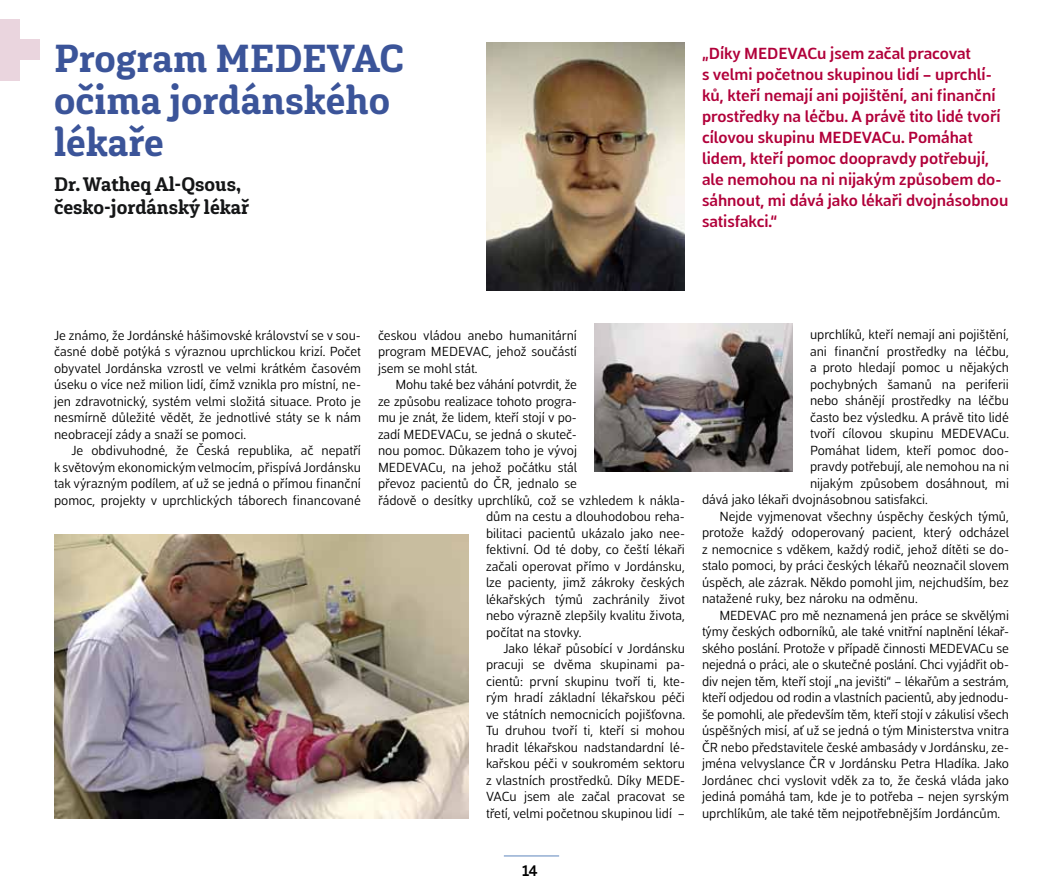
<style>
.page{position:relative;width:1063px;height:893px;background:#fff}
.page>*{position:absolute;margin:0;border:0;box-sizing:border-box;transform-origin:0 0}
.t1{font:900 39px/42px "Gaspo Slab";color:#3b5499}
.t2{font:900 19.5px/23.4px "Gaspo Slab";color:#151617}
.t3{font:700 16.5px/21px "Mestre";color:#b1003a}
.t4{font:700 15px "Asterisk Sans Pro";color:#000}
.t5{font:13.5px/16.5px "Mestre";color:#000;text-align:justify}
</style>
<div class="page">
<hr style="left:504px;top:855px;width:55px;height:1px;background:#5e85bc">
<div style="left:19px;top:39px;width:21px;height:21px;background:#ead5de"></div>
<div style="left:0;top:60px;width:19px;height:21px;background:#ead5de"></div>
<div style="left:0;top:39px;width:19px;height:21px;background:#ead5de"></div>
<div style="left:0;top:19px;width:19px;height:20px;background:#ead5de"></div>
<img style="left:486px;top:43px;width:199px;height:247px">
<img style="left:54px;top:535px;width:415px;height:283px">
<img style="left:594px;top:323px;width:199px;height:149px">
<h1 class="t1" style="left:54px;top:38px;width:338px">Program Medevac očima jordánského lékaře</h1>
<h2 class="t2" style="left:54px;top:173px;width:197px">Dr.Watheq Al-Qsous, česko‑jordánský lékař</h2>
<p class="t3" style="left:702px;top:42px;width:308px">„Díky MEDEVACu jsem začal pracovat<br>s velmi početnou skupinou lidí – uprchlí&shy;ků, kteří nemají ani pojištění, ani finanční prostředky na léčbu. A právě tito lidé tvoří cílovou skupinu MEDEVACu. Pomáhat lidem, kteří pomoc doopravdy potřebují, ale nemohou na ni nijakým způsobem do&shy;sáhnout, mi dává jako lékaři dvojnásobnou satisfakci.“</p>
<p class="t5" style="left:54px;top:326px;width:309px">Je známo, že Jordánské hášimovské království se v sou&shy;časné době potýká s výraznou uprchlickou krizí. Počet obyvatel Jordánska vzrostl ve velmi krátkém časovém úseku o více než milion lidí, čímž vznikla pro místní, ne&shy;jen zdravotnický, systém velmi složitá situace. Proto je nesmírně důležité vědět, že jednotlivé státy se k nám neobracejí zády a snaží se pomoci.</p>
<p class="t5" style="left:54px;top:441px;width:309px;text-indent:17px">Je obdivuhodné, že Česká republika, ač nepatří k světovým ekonomickým velmocím, přispívá Jordánsku tak výrazným podílem, ať už se jedná o přímou finanční pomoc, projekty v uprchlických táborech financované</p>
<p class="t5" style="left:378px;top:326px;width:201px">českou vládou anebo humanitární program MEDEVAC, jehož součástí jsem se mohl stát.</p>
<p class="t5" style="left:395px;top:375px;width:183px">Mohu také bez váhání potvrdit, že</p>
<p class="t5" style="left:378px;top:392px;width:200px">ze způsobu realizace tohoto progra-</p>
<p class="t5" style="left:378px;top:408px;width:200px">mu je znát, že lidem, kteří stojí v po-</p>
<p class="t5" style="left:378px;top:425px;width:200px">zadí MEDEVACu, se jedná o skuteč-</p>
<p class="t5" style="left:378px;top:441px;width:201px">nou pomoc. Důkazem toho je vývoj</p>
<p class="t5" style="left:378px;top:458px;width:201px">MEDEVACu, na jehož počátku stál</p>
<p class="t5" style="left:378px;top:474px;width:201px">převoz pacientů do ČR, jednalo se</p>
<p class="t5" style="left:378px;top:491px;width:308px">řádově o desítky uprchlíků, což se vzhledem k nákla-</p>
<p class="t5" style="left:486px;top:507px;width:200px">dům na cestu a dlouhodobou reha-</p>
<p class="t5" style="left:486px;top:524px;width:201px">bilitaci pacientů ukázalo jako nee-</p>
<p class="t5" style="left:486px;top:540px;width:200px">fektivní. Od té doby, co čeští lékaři</p>
<p class="t5" style="left:486px;top:557px;width:200px">začali operovat přímo v Jordánsku,</p>
<p class="t5" style="left:486px;top:573px;width:200px">lze pacienty, jimž zákroky českých</p>
<p class="t5" style="left:486px;top:590px;width:200px">lékařských týmů zachránily život</p>
<p class="t5" style="left:486px;top:606px;width:200px">nebo výrazně zlepšily kvalitu života,</p>
<p class="t5" style="left:486px;top:623px;width:97px">počítat na stovky.</p>
<p class="t5" style="left:503px;top:639px;width:183px">Jako lékař působící v Jordánsku</p>
<p class="t5" style="left:486px;top:656px;width:201px">pracuji se dvěma skupinami pa-</p>
<p class="t5" style="left:486px;top:672px;width:200px">cientů: první skupinu tvoří ti, kte-</p>
<p class="t5" style="left:486px;top:689px;width:200px">rým hradí základní lékařskou péči</p>
<p class="t5" style="left:486px;top:705px;width:200px">ve státních nemocnicích pojišťovna.</p>
<p class="t5" style="left:486px;top:722px;width:200px">Tu druhou tvoří ti, kteří si mohou</p>
<p class="t5" style="left:486px;top:738px;width:200px">hradit lékařskou nadstandardní lé-</p>
<p class="t5" style="left:486px;top:755px;width:201px">kařskou péči v soukromém sektoru</p>
<p class="t5" style="left:486px;top:771px;width:200px">z vlastních prostředků. Díky MEDE-</p>
<p class="t5" style="left:486px;top:788px;width:200px">VACu jsem ale začal pracovat se</p>
<p class="t5" style="left:486px;top:804px;width:201px">třetí, velmi početnou skupinou lidí –</p>
<p class="t5" style="left:810px;top:326px;width:200px">uprchlíků, kteří nemají ani pojištění,</p>
<p class="t5" style="left:810px;top:342px;width:200px">ani finanční prostředky na léčbu,</p>
<p class="t5" style="left:810px;top:359px;width:201px">a proto hledají pomoc u nějakých</p>
<p class="t5" style="left:810px;top:375px;width:200px">pochybných šamanů na periferii</p>
<p class="t5" style="left:810px;top:392px;width:200px">nebo shánějí prostředky na léčbu</p>
<p class="t5" style="left:810px;top:408px;width:200px">často bez výsledku. A právě tito lidé</p>
<p class="t5" style="left:810px;top:425px;width:201px">tvoří cílovou skupinu MEDEVACu.</p>
<p class="t5" style="left:810px;top:441px;width:201px">Pomáhat lidem, kteří pomoc doo-</p>
<p class="t5" style="left:810px;top:457px;width:201px">pravdy potřebují, ale nemohou na ni</p>
<p class="t5" style="left:810px;top:474px;width:201px">nijakým způsobem dosáhnout, mi</p>
<p class="t5" style="left:702px;top:490px;width:227px">dává jako lékaři dvojnásobnou satisfakci.</p>
<p class="t5" style="left:719px;top:507px;width:291px">Nejde vyjmenovat všechny úspěchy českých týmů,</p>
<p class="t5" style="left:702px;top:523px;width:309px">protože každý odoperovaný pacient, který odcházel</p>
<p class="t5" style="left:702px;top:540px;width:309px">z nemocnice s vděkem, každý rodič, jehož dítěti se do-</p>
<p class="t5" style="left:702px;top:556px;width:309px">stalo pomoci, by práci českých lékařů neoznačil slovem</p>
<p class="t5" style="left:702px;top:573px;width:308px">úspěch, ale zázrak. Někdo pomohl jim, nejchudším, bez</p>
<p class="t5" style="left:702px;top:589px;width:217px">natažené ruky, bez nároku na odměnu.</p>
<p class="t5" style="left:719px;top:606px;width:291px">MEDEVAC pro mě neznamená jen práce se skvělými</p>
<p class="t5" style="left:702px;top:622px;width:308px">týmy českých odborníků, ale také vnitřní naplnění lékař-</p>
<p class="t5" style="left:702px;top:639px;width:309px">ského poslání. Protože v případě činnosti MEDEVACu se</p>
<p class="t5" style="left:702px;top:655px;width:309px">nejedná o práci, ale o skutečné poslání. Chci vyjádřit ob-</p>
<p class="t5" style="left:702px;top:672px;width:308px">div nejen těm, kteří stojí „na jevišti“ – lékařům a sestrám,</p>
<p class="t5" style="left:702px;top:688px;width:308px">kteří odjedou od rodin a vlastních pacientů, aby jednodu-</p>
<p class="t5" style="left:702px;top:705px;width:308px">še pomohli, ale především těm, kteří stojí v zákulisí všech</p>
<p class="t5" style="left:702px;top:721px;width:309px">úspěšných misí, ať už se jedná o tým Ministerstva vnitra</p>
<p class="t5" style="left:702px;top:738px;width:309px">ČR nebo představitele české ambasády v Jordánsku, ze-</p>
<p class="t5" style="left:702px;top:754px;width:309px">jména velvyslance ČR v Jordánsku Petra Hladíka. Jako</p>
<p class="t5" style="left:702px;top:771px;width:308px">Jordánec chci vyslovit vděk za to, že česká vláda jako</p>
<p class="t5" style="left:702px;top:787px;width:309px">jediná pomáhá tam, kde je to potřeba – nejen syrským</p>
<p class="t5" style="left:702px;top:804px;width:300px">uprchlíkům, ale také těm nejpotřebnějším Jordáncům.</p>
<p class="t4" style="left:522px;top:861px;width:17px">14</p>
</div>
